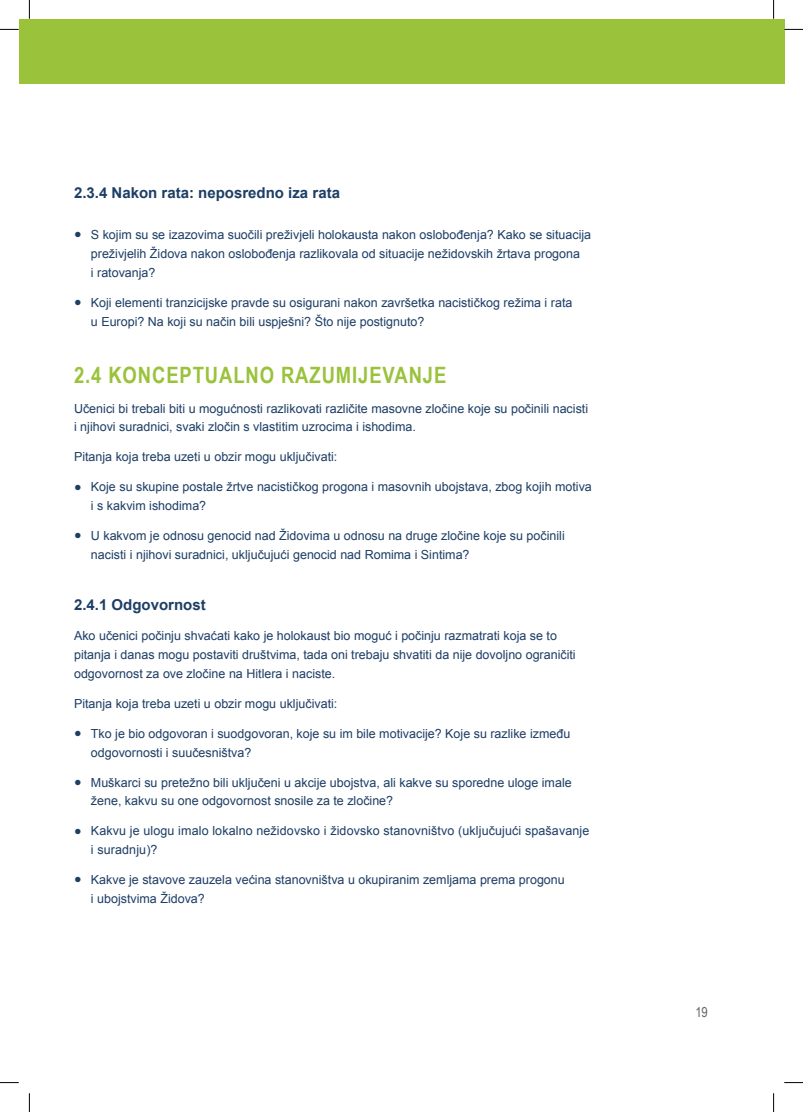
<style>
.page{position:relative;width:803px;height:1112px;background:#fff}
.page>*{position:absolute;margin:0;border:0;box-sizing:border-box;transform-origin:0 0}
.t1{font:700 22.5px "Arial Narrow";letter-spacing:.04em;color:#9ac23b}
.t2{font:700 15px "Arial";color:#1d3e65}
.t3{font:13.75px "Arial Narrow";color:#636366}
.t4{font:12.5px/18.8px "Arial";color:#1d3e65}
</style>
<div class="page">
<div style="left:19px;top:19px;width:765px;height:64px;background:#9ac23b"></div>
<svg style="left:0;top:29px;width:19px;height:1px"></svg>
<svg style="left:784px;top:29px;width:19px;height:1px"></svg>
<svg style="left:0;top:1082px;width:19px;height:1px"></svg>
<svg style="left:784px;top:1082px;width:19px;height:1px"></svg>
<svg style="left:29px;top:0;width:1px;height:19px"></svg>
<svg style="left:29px;top:1093px;width:1px;height:18px"></svg>
<svg style="left:773px;top:0;width:1px;height:19px"></svg>
<svg style="left:773px;top:1093px;width:1px;height:18px"></svg>
<p class="t2" style="left:74px;top:183px;width:267px">2.3.4 Nakon rata: neposredno iza rata</p>
<p class="t4" style="left:91px;top:225px;width:502px;text-indent:-17px">● S kojim su se izazovima suočili preživjeli holokausta nakon oslobođenja? Kako se situacija preživjelih Židova nakon oslobođenja razlikovala od situacije nežidovskih žrtava progona<br>i ratovanja?</p>
<p class="t4" style="left:91px;top:293px;width:483px;text-indent:-17px">● Koji elementi tranzicijske pravde su osigurani nakon završetka nacističkog režima i rata u Europi? Na koji su način bili uspješni? Što nije postignuto?</p>
<h1 class="t1" style="left:74px;top:357px;width:374px">2.4 KONCEPTUALNO RAZUMIJEVANJE</h1>
<p class="t4" style="left:74px;top:399px;width:516px">Učenici bi trebali biti u mogućnosti razlikovati različite masovne zločine koje su počinili nacisti i njihovi suradnici, svaki zločin s vlastitim uzrocima i ishodima.</p>
<p class="t4" style="left:74px;top:447px;width:265px">Pitanja koja treba uzeti u obzir mogu uključivati:</p>
<p class="t4" style="left:91px;top:477px;width:502px;text-indent:-17px">● Koje su skupine postale žrtve nacističkog progona i masovnih ubojstava, zbog kojih motiva i s kakvim ishodima?</p>
<p class="t4" style="left:91px;top:526px;width:475px;text-indent:-17px">● U kakvom je odnosu genocid nad Židovima u odnosu na druge zločine koje su počinili nacisti i njihovi suradnici, uključujući genocid nad Romima i Sintima?</p>
<p class="t2" style="left:74px;top:595px;width:133px">2.4.1 Odgovornost</p>
<p class="t4" style="left:74px;top:626px;width:503px">Ako učenici počinju shvaćati kako je holokaust bio moguć i počinju razmatrati koja se to pitanja i danas mogu postaviti društvima, tada oni trebaju shvatiti da nije dovoljno ograničiti odgovornost za ove zločine na Hitlera i naciste.</p>
<p class="t4" style="left:74px;top:694px;width:265px">Pitanja koja treba uzeti u obzir mogu uključivati:</p>
<p class="t4" style="left:91px;top:724px;width:481px;text-indent:-17px">● Tko je bio odgovoran i suodgovoran, koje su im bile motivacije? Koje su razlike između odgovornosti i suučesništva?</p>
<p class="t4" style="left:91px;top:772px;width:482px;text-indent:-17px">● Muškarci su pretežno bili uključeni u akcije ubojstva, ali kakve su sporedne uloge imale žene, kakvu su one odgovornost snosile za te zločine?</p>
<p class="t4" style="left:91px;top:821px;width:500px;text-indent:-17px">● Kakvu je ulogu imalo lokalno nežidovsko i židovsko stanovništvo (uključujući spašavanje i suradnju)?</p>
<p class="t4" style="left:91px;top:870px;width:475px;text-indent:-17px">● Kakve je stavove zauzela većina stanovništva u okupiranim zemljama prema progonu i ubojstvima Židova?</p>
<p class="t3" style="left:695px;top:1001px;width:14px">19</p>
</div>
